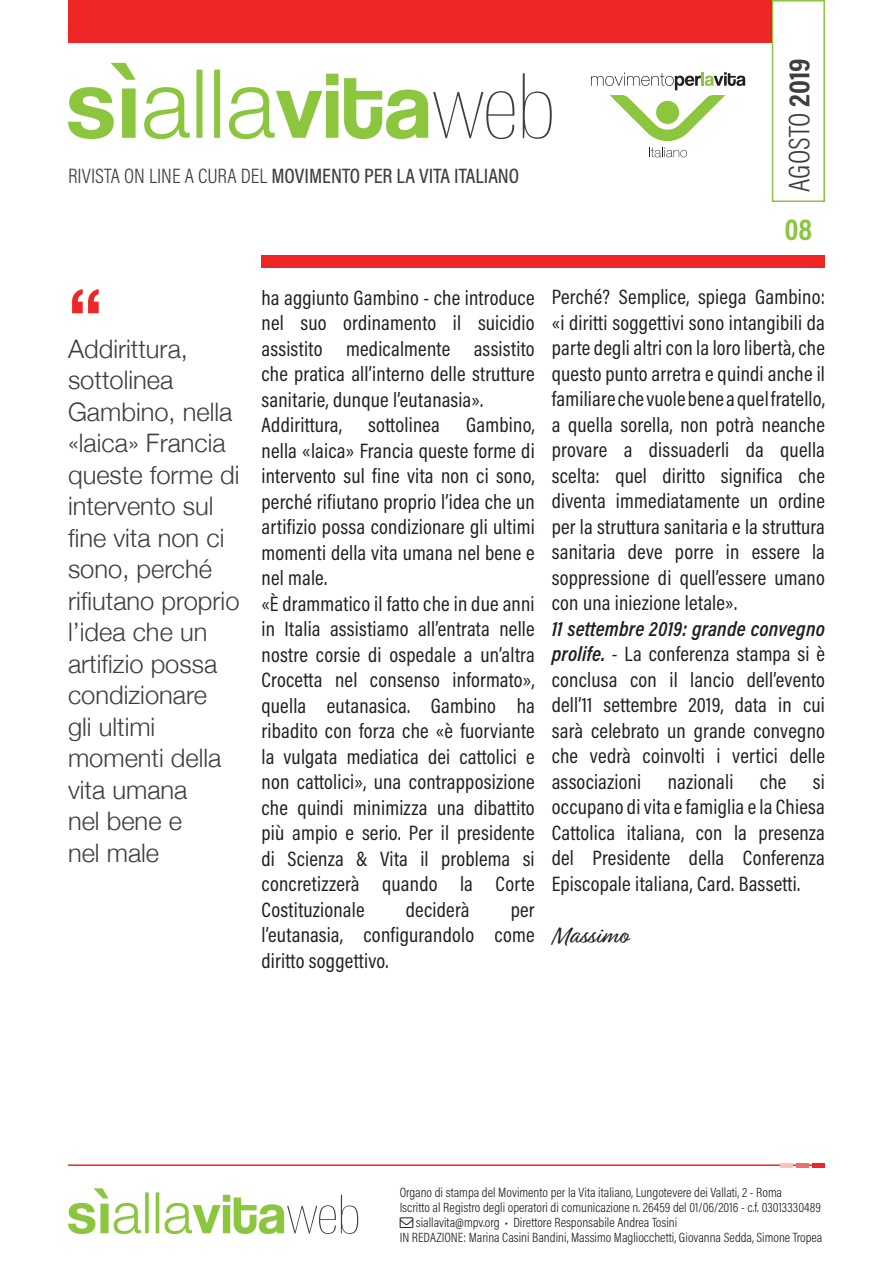
<style>
.page{position:relative;width:893px;height:1263px;background:#fff}
.page>*{position:absolute;margin:0;border:0;box-sizing:border-box;transform-origin:0 0}
.t1{font:700 75px "Helvetica Neue";color:#ee2726}
.t2{font:300 30px "Acumin Pro Cond";color:#3e3e3f}
.t3{font:700 30px "Acumin Pro Cond";color:#8bc63e}
.t4{font:300 25.5px/31.5px "Helvetica Neue";color:#3e3e3f}
.t5{font:25.5px "Relation";letter-spacing:.01em;color:#231f20}
.t6{font:21px/25.5px "Acumin Pro Cond";letter-spacing:.01em;color:#231f20;text-align:justify}
.t7{font:500 21px "Acumin Pro Cond";color:#3e3e3f}
.t8{font:300 13.5px "Acumin Pro Cond";color:#231f20}
.s1{font-weight:300}
.s2{font-weight:700}
.s3{font-weight:600;font-style:italic}
</style>
<div class="page">
<svg style="left:68px;top:63px;width:484px;height:76px"></svg>
<svg style="left:591px;top:72px;width:154px;height:69px"></svg>
<svg style="left:649px;top:147px;width:38px;height:10px"></svg>
<div style="left:772px;top:0;width:53px;height:202px;border:2px solid #8bc63e"></div>
<svg style="left:68px;top:1188px;width:290px;height:46px"></svg>
<hr style="left:68px;top:1164px;width:757px;height:2px;background:#ee2726">
<hr style="left:812px;top:1163px;width:13px;height:4px;background:#ee2726">
<hr style="left:796px;top:1163px;width:13px;height:4px;background:#f16c6b">
<hr style="left:780px;top:1163px;width:13px;height:4px;background:#f9c3c3">
<div style="left:261px;top:255px;width:564px;height:13px;background:#ee2726"></div>
<div style="left:68px;top:0;width:704px;height:43px;background:#ee2726"></div>
<p class="t7" style="left:68px;top:162px;width:453px"><span class="s1">RIVISTA ON LINE A CURA DEL</span> MOVIMENTO PER LA VITA ITALIANO</p>
<h2 class="t2" style="left:780px;top:192px;width:135px;rotate:-90deg">AGOSTO <span class="s2">2019</span></h2>
<h2 class="t3" style="left:784px;top:209px;width:29px">08</h2>
<h1 class="t1" style="left:68px;top:257px;width:36px">“</h1>
<p class="t4" style="left:68px;top:331px;width:173px">Addirittura, sottolinea<br>Gambino, nella «laica» Francia queste forme di intervento sul fine vita non ci sono, perché rifiutano proprio l’idea che un artifizio possa condizionare<br>gli ultimi momenti della vita umana<br>nel bene e<br>nel male</p>
<p class="t6" style="left:261px;top:284px;width:275px;text-align:left">ha aggiunto Gambino - che introduce nel suo ordinamento il suicidio assistito medicalmente assistito che pratica all’interno delle strutture sanitarie, dunque l’eutanasia».<br>Addirittura,</p>
<p class="t6" style="left:261px;top:412px;width:275px;text-align:left;text-indent:205px">Gambino, nella «laica» Francia queste forme di intervento sul fine vita non ci sono, perché rifiutano proprio l’idea che un artifizio possa condizionare gli ultimi momenti della vita umana nel bene e nel male.<br>«È drammatico il fatto che in due anni in Italia assistiamo all’entrata nelle nostre corsie di ospedale a un’altra<br>Crocetta nel consenso informato», quella eutanasica. Gambino ha ribadito con forza che «è fuorviante la vulgata mediatica dei cattolici e non cattolici», una contrapposizione che quindi minimizza una dibattito più ampio e serio. Per il presidente di Scienza &amp; Vita il problema si concretizzerà quando la Corte<br>Costituzionale</p>
<p class="t6" style="left:368px;top:412px;width:73px">sottolinea</p>
<p class="t6" style="left:406px;top:896px;width:65px">deciderà</p>
<p class="t6" style="left:261px;top:896px;width:275px;text-indent:249px">per l’eutanasia, configurandolo come diritto soggettivo.</p>
<p class="t6" style="left:552px;top:284px;width:275px">Perché? Semplice, spiega Gambino: «i diritti soggettivi sono intangibili da parte degli altri con la loro libertà, che questo punto arretra e quindi anche il familiare che vuole bene a quel fratello, a quella sorella, non potrà neanche provare a dissuaderli da quella scelta: quel diritto significa che diventa immediatamente un ordine per la struttura sanitaria e la struttura sanitaria deve porre in essere la soppressione di quell’essere umano con una iniezione letale».</p>
<p class="t6" style="left:552px;top:615px;width:275px"><span class="s3">11 settembre 2019: grande convegno prolife.</span> - La conferenza stampa si è conclusa con il lancio dell’evento dell’11 settembre 2019, data in cui sarà celebrato un grande convegno che vedrà coinvolti i vertici delle associazioni</p>
<p class="t6" style="left:552px;top:768px;width:275px;text-indent:261px">si occupano di vita e famiglia e la Chiesa Cattolica italiana, con la presenza del Presidente della Conferenza Episcopale italiana, Card. Bassetti.</p>
<p class="t5" style="left:552px;top:921px;width:78px">Massimo</p>
<p class="t6" style="left:668px;top:768px;width:67px">nazionali</p>
<p class="t6" style="left:760px;top:768px;width:28px">che</p>
<p class="t8" style="left:400px;top:1183px;width:384px">Organo di stampa del Movimento per la Vita italiano, Lungotevere dei Vallati, 2 - Roma</p>
<p class="t8" style="left:400px;top:1198px;width:423px">Iscritto al Registro degli operatori di comunicazione n. 26459 del 01/06/2016 - c.f. 03013330489</p>
<p class="t8" style="left:416px;top:1213px;width:263px">siallavita@mpv.org • Direttore Responsabile Andrea Tosini</p>
<p class="t8" style="left:400px;top:1228px;width:424px">IN REDAZIONE: Marina Casini Bandini, Massimo Magliocchetti, Giovanna Sedda, Simone Tropea</p>
</div>
